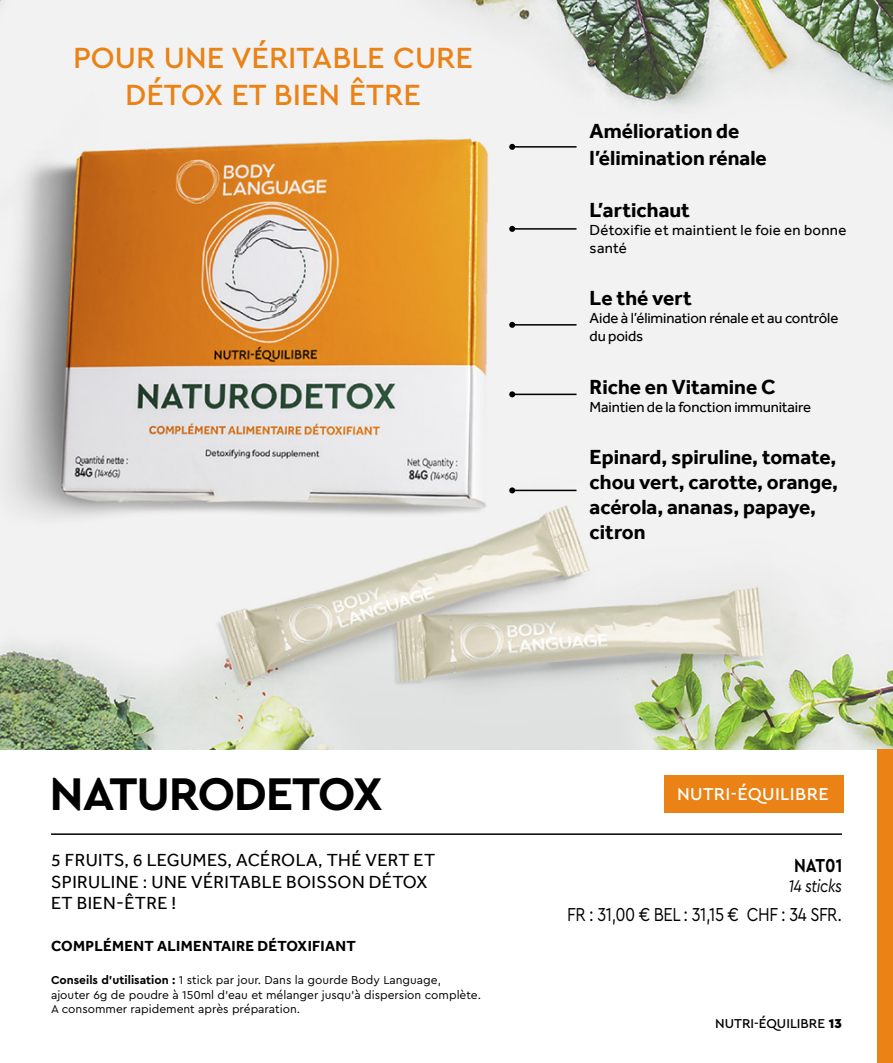
<style>
.page{position:relative;width:893px;height:1063px;background:#fff}
.page>*{position:absolute;margin:0;border:0;box-sizing:border-box;transform-origin:0 0}
.t1{font:700 48px "Cera Pro";letter-spacing:-.025em;color:#000}
.t2{font:500 30.6px/36.8px "Cera Pro";color:#ea8215;text-align:center}
.t3{font:700 21px/25.2px "Effra";color:#000}
.t4{font:19.65px "Cera Pro";letter-spacing:-.03em;color:#000;scale:.84 1}
.t5{font:700 19.65px "Cera Pro";color:#000;scale:.84 1}
.t6{font:18px/21.6px "Effra";letter-spacing:.02em;color:#000}
.t7{font:500 18px "Cera Pro";letter-spacing:.02em;color:#fff}
.t8{font:italic 17.85px "Cera Pro";letter-spacing:-.03em;color:#000;scale:.84 1}
.t9{font:15px/18px "Effra";letter-spacing:-.01em;color:#000}
.t10{font:15px/18px "Effra";letter-spacing:.02em;color:#000}
.t11{font:700 15px "Effra";letter-spacing:.02em;color:#000}
.t12{font:500 13.5px "Cera Pro";color:#000}
.t13{font:12px/14.4px "Cera Pro";color:#000}
.s1{font-weight:700}
.s2{font-weight:900}
</style>
<div class="page">
<img style="left:0;top:0;width:893px;height:749px">
<hr style="left:512px;top:228px;width:64px;height:2px;background:#000">
<svg style="left:509px;top:226px;width:6px;height:6px"></svg>
<hr style="left:512px;top:394px;width:64px;height:1px;background:#000">
<svg style="left:509px;top:391px;width:6px;height:6px"></svg>
<hr style="left:512px;top:490px;width:64px;height:1px;background:#000">
<svg style="left:509px;top:487px;width:6px;height:6px"></svg>
<hr style="left:512px;top:146px;width:64px;height:2px;background:#000">
<svg style="left:509px;top:144px;width:6px;height:6px"></svg>
<hr style="left:512px;top:324px;width:64px;height:2px;background:#000">
<svg style="left:509px;top:322px;width:6px;height:6px"></svg>
<hr style="left:51px;top:833px;width:791px;height:2px;background:#000">
<div style="left:877px;top:749px;width:16px;height:314px;background:#ea8215"></div>
<div style="left:664px;top:775px;width:179px;height:38px;background:#ea8215"></div>
<h2 class="t2" style="left:73px;top:38px;width:401px">POUR UNE VÉRITABLE CURE<br>DÉTOX ET BIEN ÊTRE</h2>
<h3 class="t3" style="left:590px;top:117px;width:179px;line-height:27px">Amélioration de l’élimination rénale</h3>
<h3 class="t3" style="left:590px;top:197px;width:102px">L’artichaut</h3>
<p class="t10" style="left:590px;top:221px;width:258px">Détoxifie et maintient le foie en bonne santé</p>
<h3 class="t3" style="left:590px;top:286px;width:104px">Le thé vert</h3>
<p class="t9" style="left:590px;top:309px;width:250px">Aide à l’élimination rénale et au contrôle du poids</p>
<h3 class="t3" style="left:590px;top:374px;width:187px">Riche en Vitamine C</h3>
<p class="t9" style="left:590px;top:397px;width:223px">Maintien de la fonction immunitaire</p>
<h3 class="t3" style="left:590px;top:444px;width:250px">Epinard, spiruline, tomate, chou vert, carotte, orange, acérola, ananas, papaye, citron</h3>
<h1 class="t1" style="left:50px;top:762px;width:335px">NATURODETOX</h1>
<h3 class="t7" style="left:677px;top:782px;width:153px">NUTRI-ÉQUILIBRE</h3>
<h3 class="t6" style="left:51px;top:849px;width:386px">5 FRUITS, 6 LEGUMES, ACÉROLA, THÉ VERT ET<br>SPIRULINE : UNE VÉRITABLE BOISSON DÉTOX<br>ET BIEN-ÊTRE !</h3>
<p class="t11" style="left:51px;top:937px;width:306px">COMPLÉMENT ALIMENTAIRE DÉTOXIFIANT</p>
<p class="t13" style="left:51px;top:973px;width:432px"><span class="s1">Conseils d’utilisation :</span> 1 stick par jour. Dans la gourde Body Language, ajouter 6g de poudre à 150ml d’eau et mélanger jusqu’à dispersion complète.<br>A consommer rapidement après préparation.</p>
<h3 class="t5" style="left:794px;top:852px;width:59px">NAT01</h3>
<h3 class="t8" style="left:788px;top:874px;width:65px">14 sticks</h3>
<h3 class="t4" style="left:567px;top:902px;width:329px">FR : 31,00 € BEL : 31,15 € CHF : 34 SFR.</h3>
<p class="t12" style="left:715px;top:1014px;width:128px">NUTRI-ÉQUILIBRE <span class="s2">13</span></p>
</div>
